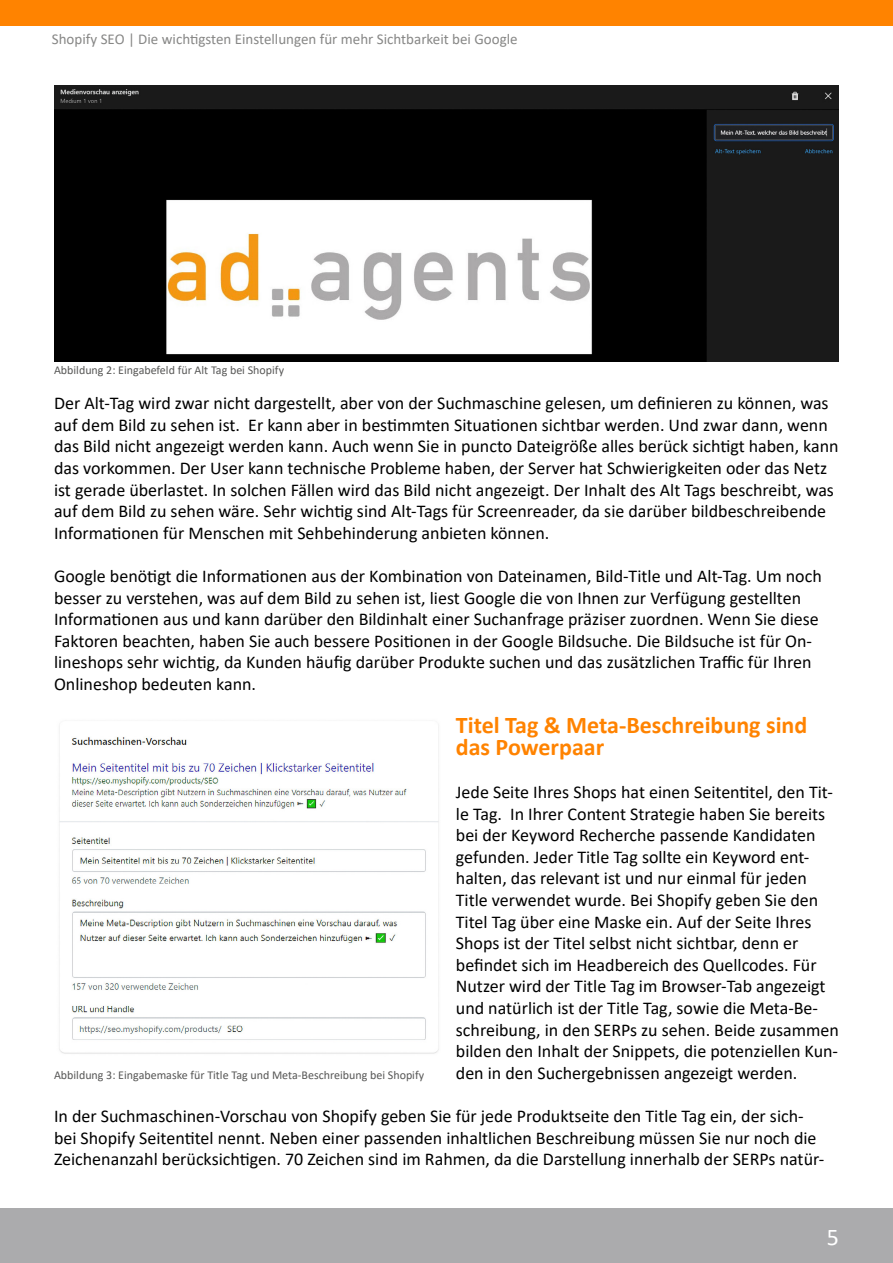
<style>
.page{position:relative;width:893px;height:1263px;background:#fff}
.page>*{position:absolute;margin:0;border:0;box-sizing:border-box;transform-origin:0 0}
.t1{font:700 24px/21.6px "Calibri";color:#ff8300}
.t2{font:24px "Calibri";color:#fff}
.t3{font:18px/21.6px "Calibri";color:#000}
.t4{font:15px "Calibri";color:#878786}
.t5{font:12px "Calibri";color:#575756}
</style>
<div class="page">
<div style="left:0;top:0;width:893px;height:26px;background:#ff8300"></div>
<div style="left:0;top:1209px;width:893px;height:54px;background:#ababad"></div>
<img style="left:59px;top:726px;width:380px;height:328px">
<img style="left:54px;top:85px;width:785px;height:276px">
<p class="t4" style="left:52px;top:29px;width:467px">Shopify SEO | Die wichtigsten Einstellungen für mehr Sichtbarkeit bei Google</p>
<p class="t5" style="left:54px;top:362px;width:232px">Abbildung 2: Eingabefeld für Alt Tag bei Shopify</p>
<p class="t3" style="left:54px;top:392px;width:786px">Der Alt-Tag wird zwar nicht dargestellt, aber von der Suchmaschine gelesen, um definieren zu können, was auf dem Bild zu sehen ist. Er kann aber in bestimmten Situationen sichtbar werden. Und zwar dann, wenn das Bild nicht angezeigt werden kann. Auch wenn Sie in puncto Dateigröße alles berück sichtigt haben, kann das vorkommen. Der User kann technische Probleme haben, der Server hat Schwierigkeiten oder das Netz ist gerade überlastet. In solchen Fällen wird das Bild nicht angezeigt. Der Inhalt des Alt Tags beschreibt, was auf dem Bild zu sehen wäre. Sehr wichtig sind Alt-Tags für Screenreader, da sie darüber bildbeschreibende Informationen für Menschen mit Sehbehinderung anbieten können.</p>
<p class="t3" style="left:54px;top:565px;width:769px">Google benötigt die Informationen aus der Kombination von Dateinamen, Bild-Title und Alt-Tag. Um noch besser zu verstehen, was auf dem Bild zu sehen ist, liest Google die von Ihnen zur Verfügung gestellten Informationen aus und kann darüber den Bildinhalt einer Suchanfrage präziser zuordnen. Wenn Sie diese Faktoren beachten, haben Sie auch bessere Positionen in der Google Bildsuche. Die Bildsuche ist für On&shy;lineshops sehr wichtig, da Kunden häufig darüber Produkte suchen und das zusätzlichen Traffic für Ihren Onlineshop bedeuten kann.</p>
<h1 class="t1" style="left:456px;top:714px;width:353px">Titel Tag &amp; Meta-Beschreibung sind das Powerpaar</h1>
<p class="t3" style="left:456px;top:781px;width:385px">Jede Seite Ihres Shops hat einen Seitentitel, den Tit&shy;le Tag. In Ihrer Content Strategie haben Sie bereits bei der Keyword Recherche passende Kandidaten gefunden. Jeder Title Tag sollte ein Keyword ent&shy;halten, das relevant ist und nur einmal für jeden Title verwendet wurde. Bei Shopify geben Sie den Titel Tag über eine Maske ein. Auf der Seite Ihres Shops ist der Titel selbst nicht sichtbar, denn er befindet sich im Headbereich des Quellcodes. Für Nutzer wird der Title Tag im Browser-Tab angezeigt und natürlich ist der Title Tag, sowie die Meta-Be&shy;schreibung, in den SERPs zu sehen. Beide zusammen bilden den Inhalt der Snippets, die potenziellen Kun&shy;den in den Suchergebnissen angezeigt werden.</p>
<p class="t3" style="left:54px;top:1105px;width:772px">In der Suchmaschinen-Vorschau von Shopify geben Sie für jede Produktseite den Title Tag ein, der sich&shy;bei Shopify Seitentitel nennt. Neben einer passenden inhaltlichen Beschreibung müssen Sie nur noch die<br>Zeichenanzahl berücksichtigen. 70 Zeichen sind im Rahmen, da die Darstellung innerhalb der SERPs natür-</p>
<p class="t5" style="left:54px;top:1067px;width:372px">Abbildung 3: Eingabemaske für Title Tag und Meta-Beschreibung bei Shopify</p>
<h1 class="t2" style="left:827px;top:1223px;width:14px">5</h1>
</div>
